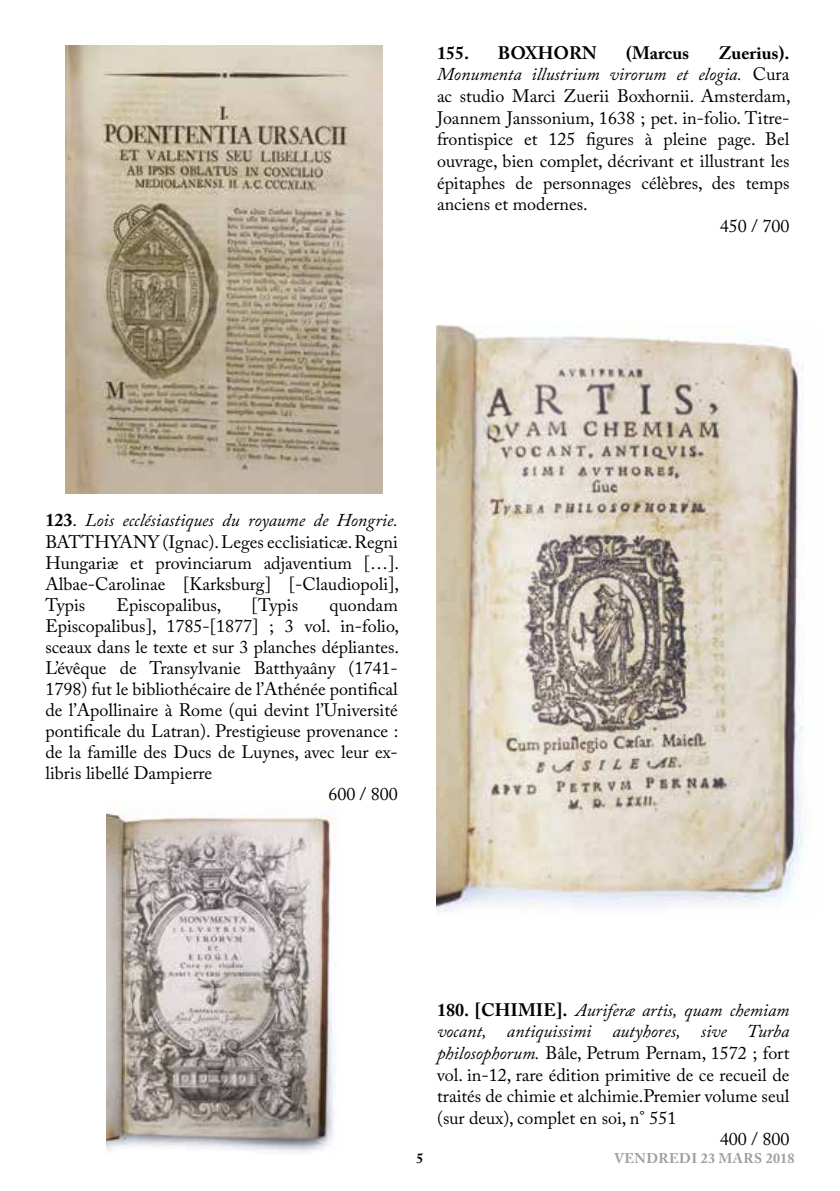
<style>
.page{position:relative;width:840px;height:1191px;background:#fff}
.page>*{position:absolute;margin:0;border:0;box-sizing:border-box;transform-origin:0 0}
.t1{font:18px/21px "Adobe Caslon Pro";color:#000;text-align:justify}
.t2{font:italic 18px "Adobe Caslon Pro";color:#000}
.t3{font:700 18px "Adobe Caslon Pro";color:#000}
.t4{font:700 14px "Adobe Caslon Pro";letter-spacing:.025em;color:#9d9d9c}
.t5{font:700 14px "Adobe Caslon Pro";color:#000}
.s1{font-style:normal}
.s2{font-weight:700}
.s3{font-style:italic}
.s4{font-weight:700;font-style:normal}
</style>
<div class="page">
<img style="left:65px;top:45px;width:318px;height:448px">
<img style="left:106px;top:801px;width:230px;height:352px">
<img style="left:436px;top:325px;width:368px;height:587px">
<p class="t3" style="left:437px;top:42px;width:34px">155.</p>
<p class="t3" style="left:497px;top:42px;width:100px">BOXHORN</p>
<p class="t3" style="left:625px;top:42px;width:65px">(Marcus</p>
<p class="t3" style="left:718px;top:42px;width:72px">Zuerius).</p>
<p class="t2" style="left:437px;top:64px;width:354px">Monumenta illustrium virorum et elogia. <span class="s1">Cura</span></p>
<p class="t1" style="left:437px;top:85px;width:355px">ac studio Marci Zuerii Boxhornii. Amsterdam,</p>
<p class="t1" style="left:437px;top:107px;width:354px">Joannem Janssonium, 1638 ; pet. in-folio. Titre-</p>
<p class="t1" style="left:437px;top:129px;width:354px">frontispice et 125 figures à pleine page. Bel</p>
<p class="t1" style="left:437px;top:150px;width:354px">ouvrage, bien complet, décrivant et illustrant les</p>
<p class="t1" style="left:437px;top:172px;width:354px">épitaphes de personnages célèbres, des temps</p>
<p class="t1" style="left:437px;top:193px;width:152px">anciens et modernes.</p>
<p class="t1" style="left:719px;top:215px;width:71px">450 / 700</p>
<p class="t1" style="left:45px;top:510px;width:355px"><span class="s2">123</span>. <span class="s3">Lois ecclésiastiques du royaume de Hongrie.<br></span>BATTHYANY (Ignac). Leges ecclisiaticæ. Regni Hungariæ et provinciarum adjaventium […].<br>Albae-Carolinae [Karksburg] [-Claudiopoli], Typis</p>
<p class="t1" style="left:116px;top:594px;width:106px">Episcopalibus,</p>
<p class="t1" style="left:251px;top:594px;width:48px">[Typis</p>
<p class="t1" style="left:329px;top:594px;width:70px">quondam</p>
<p class="t1" style="left:45px;top:615px;width:355px">Episcopalibus], 1785-[1877] ; 3 vol. in-folio,</p>
<p class="t1" style="left:45px;top:636px;width:355px">sceaux dans le texte et sur 3 planches dépliantes.</p>
<p class="t1" style="left:45px;top:657px;width:354px">L’évêque de Transylvanie Batthyaâny (1741-</p>
<p class="t1" style="left:45px;top:678px;width:354px">1798) fut le bibliothécaire de l’Athénée pontifical</p>
<p class="t1" style="left:45px;top:699px;width:354px">de l’Apollinaire à Rome (qui devint l’Université</p>
<p class="t1" style="left:45px;top:720px;width:354px">pontificale du Latran). Prestigieuse provenance :</p>
<p class="t1" style="left:45px;top:741px;width:354px">de la famille des Ducs de Luynes, avec leur ex-</p>
<p class="t1" style="left:45px;top:762px;width:168px">libris libellé Dampierre</p>
<p class="t1" style="left:328px;top:783px;width:71px">600 / 800</p>
<p class="t2" style="left:437px;top:999px;width:353px"><span class="s4">180. [CHIMIE].</span> Auriferæ artis, quam chemiam</p>
<p class="t2" style="left:437px;top:1020px;width:354px">vocant, antiquissimi autyhores, sive Turba</p>
<p class="t1" style="left:437px;top:1042px;width:353px"><span class="s3">philosophorum.</span> Bâle, Petrum Pernam, 1572 ; fort</p>
<p class="t1" style="left:437px;top:1063px;width:353px">vol. in-12, rare édition primitive de ce recueil de</p>
<p class="t1" style="left:437px;top:1085px;width:354px">traités de chimie et alchimie.Premier volume seul</p>
<p class="t1" style="left:437px;top:1107px;width:241px">(sur deux), complet en soi, n° 551</p>
<p class="t1" style="left:719px;top:1128px;width:71px">400 / 800</p>
<p class="t5" style="left:416px;top:1149px;width:8px">5</p>
<p class="t4" style="left:614px;top:1149px;width:181px">VENDREDI 23 MARS 2018</p>
</div>
